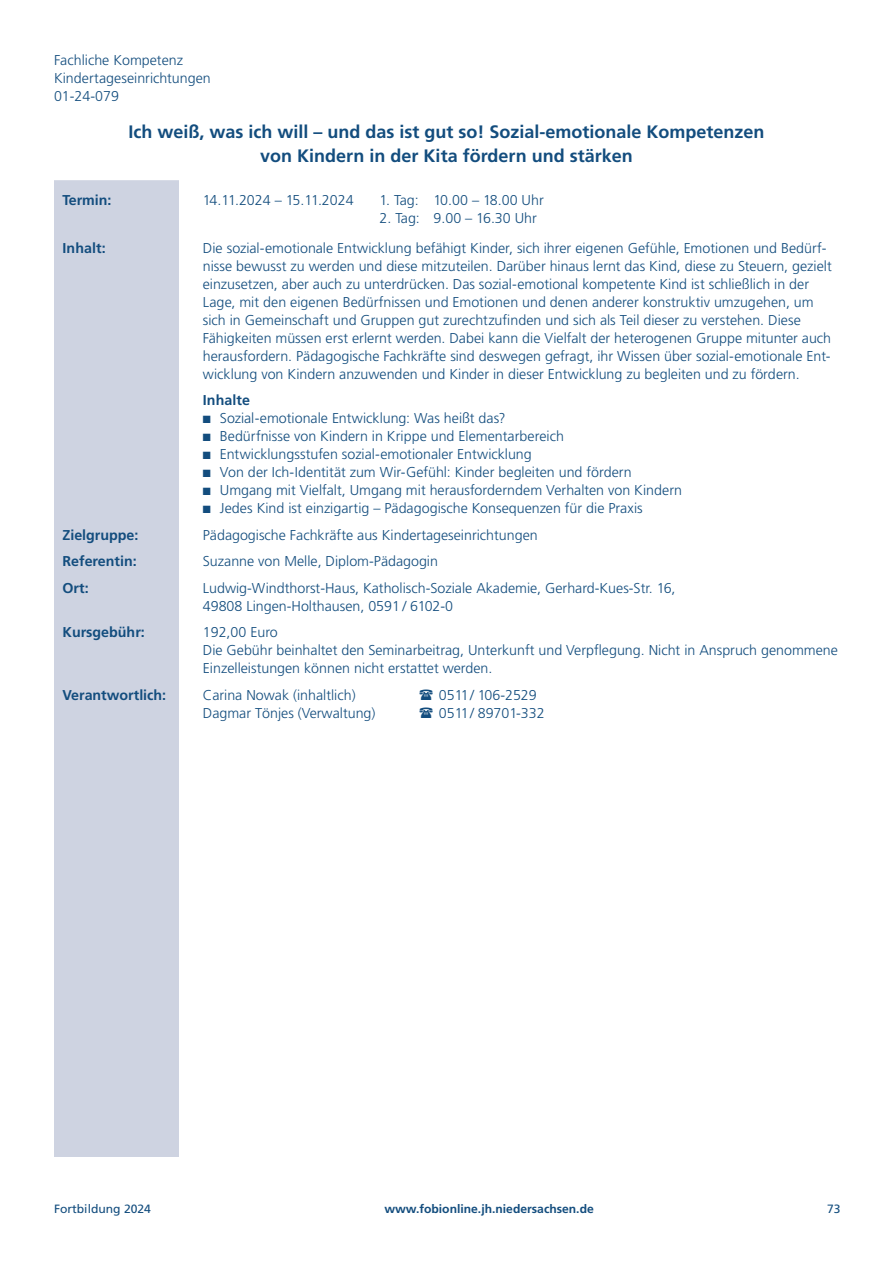
<style>
.page{position:relative;width:893px;height:1263px;background:#fff}
.page>*{position:absolute;margin:0;border:0;box-sizing:border-box;transform-origin:0 0}
.Thema{font:700 18px/24px "Frutiger";color:#134d7e;text-align:center}
.Inhalt{font:300 14.25px/18px "Frutiger";color:#134d7e}
.Kursgebühr{font:300 14.25px/18px "Frutiger";color:#134d7e}
.Ort{font:300 14.25px/18px "Frutiger";color:#134d7e}
.Verantwortlich{font:300 14.25px "Frutiger";color:#134d7e}
.Termin{font:300 14.25px "Frutiger";color:#134d7e}
.Zielgruppe{font:300 14.25px "Frutiger";color:#134d7e}
.Referenten{font:300 14.25px "Frutiger";color:#134d7e}
.Kategorie{font:300 14.25px "Frutiger";color:#134d7e}
.Kapitel{font:300 14.25px "Frutiger";color:#134d7e}
.Verantwortlich-2{font:700 14.25px "Frutiger";color:#134d7e}
.Inhalt-2{font:700 14.25px "Frutiger";letter-spacing:.005em;color:#134d7e}
.Zielgruppe-2{font:700 14.25px "Frutiger";color:#134d7e}
.Referenten-2{font:700 14.25px "Frutiger";color:#134d7e}
.Kursgebühr-2{font:700 14.25px "Frutiger";color:#134d7e}
.Kurs-Nr{font:300 14.25px "Frutiger";color:#134d7e}
.Termin-2{font:700 14.25px "Frutiger";color:#134d7e}
.Ort-2{font:700 14.25px "Frutiger";color:#134d7e}
.t1{font:700 12px "Frutiger";color:#134d7e}
.t2{font:12px "Frutiger";color:#134d7e}
</style>
<div class="page">
<div style="left:54px;top:147px;width:125px;height:1010px;background:#ced3e1"></div>
<div style="left:54px;top:132px;width:785px;height:48px;background:#fff"></div>
<p class="Kapitel" style="left:54px;top:52px;width:131px">Fachliche Kompetenz</p>
<p class="Kategorie" style="left:54px;top:70px;width:158px">Kindertageseinrichtungen</p>
<p class="Kurs-Nr" style="left:54px;top:88px;width:66px">01-24-079</p>
<p class="Thema" style="left:128px;top:120px;width:638px">Ich weiß, was ich will – und das ist gut so! Sozial-emotionale Kompetenzen von Kindern in der Kita fördern und stärken</p>
<p class="Termin-2" style="left:63px;top:192px;width:51px">Termin:</p>
<p class="Termin" style="left:203px;top:192px;width:152px">14.11.2024 – 15.11.2024</p>
<p class="Termin" style="left:380px;top:192px;width:166px">1. Tag: 10.00 – 18.00 Uhr</p>
<p class="Termin" style="left:380px;top:210px;width:159px">2. Tag: 9.00 – 16.30 Uhr</p>
<p class="Inhalt-2" style="left:63px;top:239px;width:45px">Inhalt:</p>
<p class="Inhalt" style="left:203px;top:239px;width:630px">Die sozial-emotionale Entwicklung befähigt Kinder, sich ihrer eigenen Gefühle, Emotionen und Bedürf&shy;nisse bewusst zu werden und diese mitzuteilen. Darüber hinaus lernt das Kind, diese zu Steuern, gezielt einzusetzen, aber auch zu unterdrücken. Das sozial-emotional kompetente Kind ist schließlich in der Lage, mit den eigenen Bedürfnissen und Emotionen und denen anderer konstruktiv umzugehen, um sich in Gemeinschaft und Gruppen gut zurechtzufinden und sich als Teil dieser zu verstehen. Diese Fähigkeiten müssen erst erlernt werden. Dabei kann die Vielfalt der heterogenen Gruppe mitunter auch herausfordern. Pädagogische Fachkräfte sind deswegen gefragt, ihr Wissen über sozial-emotionale Ent&shy;wicklung von Kindern anzuwenden und Kinder in dieser Entwicklung zu begleiten und zu fördern.</p>
<p class="Inhalt-2" style="left:203px;top:392px;width:49px">Inhalte</p>
<p class="Inhalt" style="left:203px;top:409px;width:304px">■ Sozial-emotionale Entwicklung: Was heißt das?</p>
<p class="Inhalt" style="left:203px;top:427px;width:363px">■ Bedürfnisse von Kindern in Krippe und Elementarbereich</p>
<p class="Inhalt" style="left:203px;top:445px;width:330px">■ Entwicklungsstufen sozial-emotionaler Entwicklung</p>
<p class="Inhalt" style="left:203px;top:463px;width:430px">■ Von der Ich-Identität zum Wir-Gefühl: Kinder begleiten und fördern</p>
<p class="Inhalt" style="left:203px;top:481px;width:481px">■ Umgang mit Vielfalt, Umgang mit herausforderndem Verhalten von Kindern</p>
<p class="Inhalt" style="left:203px;top:499px;width:441px">■ Jedes Kind ist einzigartig – Pädagogische Konsequenzen für die Praxis</p>
<p class="Zielgruppe-2" style="left:63px;top:526px;width:78px">Zielgruppe:</p>
<p class="Zielgruppe" style="left:203px;top:527px;width:336px">Pädagogische Fachkräfte aus Kindertageseinrichtungen</p>
<p class="Referenten-2" style="left:63px;top:553px;width:76px">Referentin:</p>
<p class="Referenten" style="left:203px;top:553px;width:237px">Suzanne von Melle, Diplom-Pädagogin</p>
<p class="Ort-2" style="left:63px;top:579px;width:28px">Ort:</p>
<p class="Ort" style="left:203px;top:579px;width:474px">Ludwig-Windthorst-Haus, Katholisch-Soziale Akademie, Gerhard-Kues-Str. 16,<br>49808 Lingen-Holthausen, 0591 / 6102-0</p>
<p class="Kursgebühr-2" style="left:63px;top:624px;width:84px">Kursgebühr:</p>
<p class="Kursgebühr" style="left:203px;top:623px;width:637px">192,00 Euro<br>Die Gebühr beinhaltet den Seminarbeitrag, Unterkunft und Verpflegung. Nicht in Anspruch genommene<br>Einzelleistungen können nicht erstattet werden.</p>
<p class="Verantwortlich-2" style="left:63px;top:686px;width:105px">Verantwortlich:</p>
<p class="Verantwortlich" style="left:203px;top:687px;width:154px">Carina Nowak (inhaltlich)</p>
<p class="Verantwortlich" style="left:439px;top:687px;width:99px">0511/ 106-2529</p>
<p class="Verantwortlich" style="left:203px;top:705px;width:174px">Dagmar Tönjes (Verwaltung)</p>
<p class="Verantwortlich" style="left:439px;top:705px;width:107px">0511/ 89701-332</p>
<p class="t2" style="left:54px;top:1202px;width:98px">Fortbildung 2024</p>
<p class="t1" style="left:384px;top:1202px;width:211px">www.fobionline.jh.niedersachsen.de</p>
<p class="t2" style="left:827px;top:1202px;width:15px">73</p>
</div>
